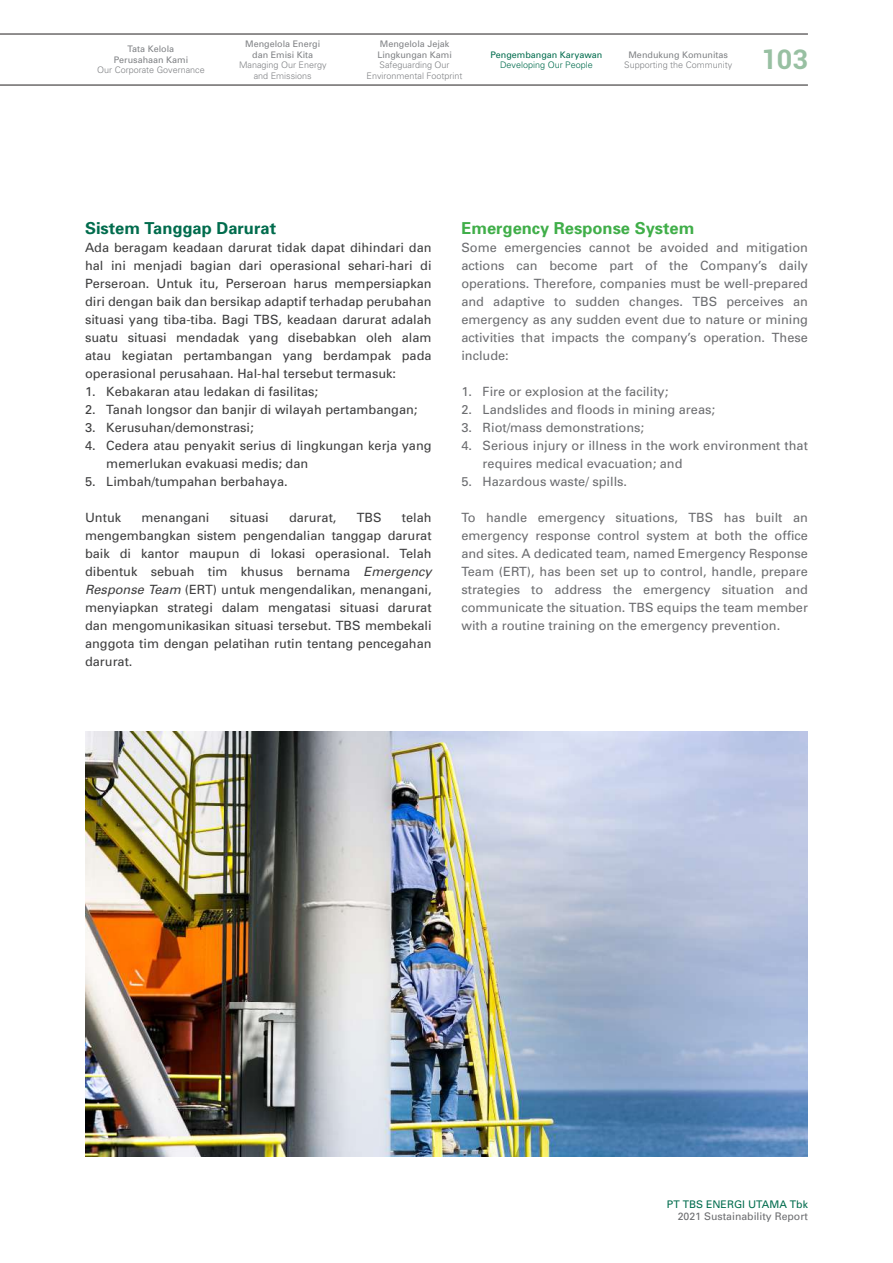
<style>
.page{position:relative;width:893px;height:1263px;background:#fff}
.page>*{position:absolute;margin:0;border:0;box-sizing:border-box;transform-origin:0 0}
.t1{font:700 27px "Roboto";color:#98c0a2}
.t2{font:700 16.5px "Univers";color:#40ae49}
.t3{font:700 16.5px "Univers";color:#016c4d}
.t4{font:12.75px/18px "Univers";color:#3e3e3f;text-align:justify}
.t5{font:12.75px/18px "Univers";color:#6c6d70;text-align:justify}
.t6{font:10.5px "Univers";color:#6c6d70}
.t7{font:10.5px "Univers";color:#016c4d}
.t8{font:300 9px/10.5px "Univers";color:#808285;text-align:center}
.t9{font:9px/10.5px "Univers";color:#808285;text-align:center}
.t10{font:9px "Univers";color:#016c4d}
.t11{font:300 9px "Univers";color:#016c4d}
.s1{font-style:italic}
</style>
<div class="page">
<hr style="left:0;top:34px;width:808px;height:1px;background:#231f20">
<hr style="left:0;top:85px;width:808px;height:1px;background:#231f20">
<img style="left:85px;top:731px;width:723px;height:426px">
<p class="t9" style="left:114px;top:44px;width:76px">Tata Kelola<br>Perusahaan Kami</p>
<p class="t8" style="left:97px;top:65px;width:109px">Our Corporate Governance</p>
<p class="t9" style="left:245px;top:39px;width:77px">Mengelola Energi dan Emisi Kita</p>
<p class="t8" style="left:239px;top:60px;width:89px">Managing Our Energy and Emissions</p>
<p class="t9" style="left:377px;top:39px;width:76px;text-align:left">Mengelola Jejak<br>Lingkungan Kami</p>
<p class="t8" style="left:367px;top:60px;width:98px">Safeguarding Our<br>Environmental Footprint</p>
<p class="t10" style="left:490px;top:49px;width:114px">Pengembangan Karyawan</p>
<p class="t11" style="left:500px;top:60px;width:94px">Developing Our People</p>
<p class="t9" style="left:628px;top:49px;width:101px">Mendukung Komunitas</p>
<p class="t8" style="left:624px;top:60px;width:110px">Supporting the Community</p>
<h1 class="t1" style="left:761px;top:41px;width:48px">103</h1>
<p class="t3" style="left:85px;top:218px;width:193px">Sistem Tanggap Darurat</p>
<p class="t4" style="left:85px;top:239px;width:348px">Ada beragam keadaan darurat tidak dapat dihindari dan hal ini menjadi bagian dari operasional sehari-hari di Perseroan. Untuk itu, Perseroan harus mempersiapkan diri dengan baik dan bersikap adaptif terhadap perubahan situasi yang tiba-tiba. Bagi TBS, keadaan darurat adalah suatu situasi mendadak yang disebabkan oleh alam atau kegiatan pertambangan yang berdampak pada operasional perusahaan. Hal-hal tersebut termasuk:</p>
<p class="t4" style="left:85px;top:383px;width:235px">1. Kebakaran atau ledakan di fasilitas;</p>
<p class="t4" style="left:85px;top:401px;width:334px">2. Tanah longsor dan banjir di wilayah pertambangan;</p>
<p class="t4" style="left:85px;top:419px;width:170px">3. Kerusuhan/demonstrasi;</p>
<p class="t4" style="left:106px;top:437px;width:327px;text-indent:-21px">4. Cedera atau penyakit serius di lingkungan kerja yang memerlukan evakuasi medis; dan</p>
<p class="t4" style="left:85px;top:473px;width:204px">5. Limbah/tumpahan berbahaya.</p>
<p class="t4" style="left:85px;top:509px;width:38px">Untuk</p>
<p class="t4" style="left:141px;top:509px;width:70px">menangani</p>
<p class="t4" style="left:230px;top:509px;width:40px">situasi</p>
<p class="t4" style="left:289px;top:509px;width:49px">darurat,</p>
<p class="t4" style="left:357px;top:509px;width:26px">TBS</p>
<p class="t4" style="left:85px;top:509px;width:348px;text-indent:317px">telah mengembangkan sistem pengendalian tanggap darurat baik di kantor maupun di lokasi operasional. Telah dibentuk sebuah tim khusus bernama <span class="s1">Emergency Response Team</span> (ERT) untuk mengendalikan, menangani, menyiapkan strategi dalam mengatasi situasi darurat dan mengomunikasikan situasi tersebut. TBS membekali anggota tim dengan pelatihan rutin tentang pencegahan darurat.</p>
<p class="t2" style="left:461px;top:218px;width:234px">Emergency Response System</p>
<p class="t5" style="left:461px;top:239px;width:348px">Some emergencies cannot be avoided and mitigation actions can become part of the Company’s daily operations. Therefore, companies must be well-prepared and adaptive to sudden changes. TBS perceives an emergency as any sudden event due to nature or mining activities that impacts the company’s operation. These include:</p>
<p class="t5" style="left:461px;top:383px;width:208px">1. Fire or explosion at the facility;</p>
<p class="t5" style="left:461px;top:401px;width:255px">2. Landslides and floods in mining areas;</p>
<p class="t5" style="left:461px;top:419px;width:184px">3. Riot/mass demonstrations;</p>
<p class="t5" style="left:483px;top:437px;width:327px;text-indent:-21px">4. Serious injury or illness in the work environment that requires medical evacuation; and</p>
<p class="t5" style="left:461px;top:473px;width:167px">5. Hazardous waste/ spills.</p>
<p class="t5" style="left:461px;top:509px;width:348px">To handle emergency situations, TBS has built an emergency response control system at both the office and sites. A dedicated team, named Emergency Response Team (ERT), has been set up to control, handle, prepare strategies to address the emergency situation and communicate the situation. TBS equips the team member with a routine training on the emergency prevention.</p>
<p class="t7" style="left:667px;top:1198px;width:142px">PT TBS ENERGI UTAMA Tbk</p>
<p class="t6" style="left:678px;top:1210px;width:132px">2021 Sustainability Report</p>
</div>
